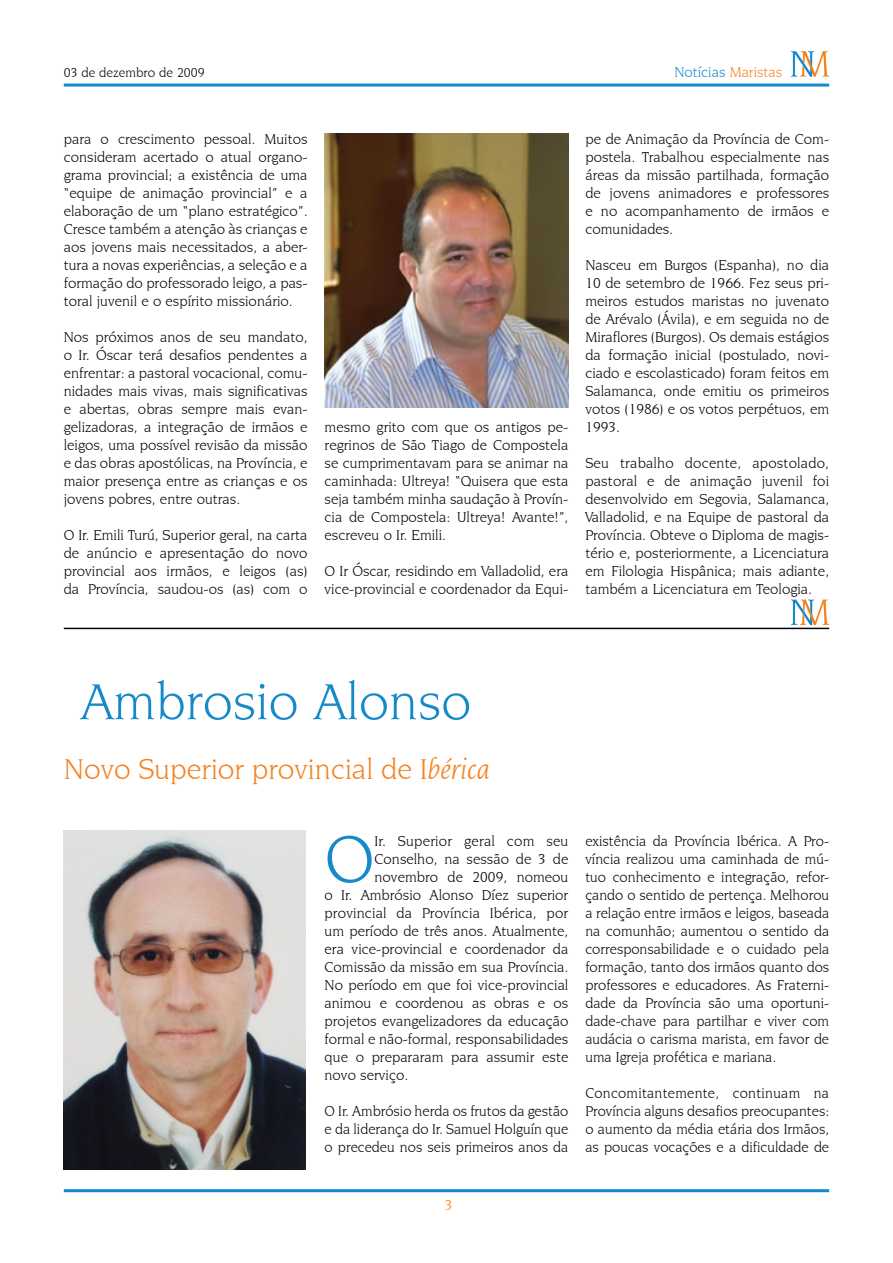
<style>
.page{position:relative;width:893px;height:1263px;background:#fff}
.page>*{position:absolute;margin:0;border:0;box-sizing:border-box;transform-origin:0 0}
.t1{font:70.05px "Novarese IT Cby BT";color:#1689ca}
.t2{font:54px "Novarese IT Cby BT";color:#1689ca}
.t3{font:30px "Novarese IT Cby BT";color:#f5821f}
.t4{font:15px/18px "Novarese IT Cby BT";color:#000;text-align:justify}
.t5{font:15px "Novarese IT Cby BT";color:#1689ca}
.t6{font:13.5px "Novarese IT Cby BT";color:#000}
.s1{color:#f5821f}
.s2{font-style:italic}
</style>
<div class="page">
<hr style="left:64px;top:1189px;width:765px;height:3px;background:#1689ca">
<hr style="left:64px;top:84px;width:765px;height:3px;background:#1689ca">
<svg style="left:791px;top:51px;width:38px;height:26px"></svg>
<img style="left:325px;top:134px;width:243px;height:273px">
<svg style="left:791px;top:599px;width:38px;height:26px"></svg>
<hr style="left:64px;top:628px;width:765px;height:1px;background:#000">
<img style="left:64px;top:831px;width:241px;height:338px">
<p class="t6" style="left:64px;top:64px;width:142px">03 de dezembro de 2009</p>
<p class="t5" style="left:674px;top:63px;width:110px">Notícias <span class="s1">Maristas</span></p>
<p class="t4" style="left:64px;top:130px;width:245px">para o crescimento pessoal. Muitos consideram acertado o atual organo&shy;grama provincial; a existência de uma “equipe de animação provincial” e a elaboração de um “plano estratégico”.<br>Cresce também a atenção às crianças e aos jovens mais necessitados, a aber&shy;tura a novas experiências, a seleção e a formação do professorado leigo, a pas&shy;toral juvenil e o espírito missionário.</p>
<p class="t4" style="left:64px;top:328px;width:245px">Nos próximos anos de seu mandato, o Ir. Óscar terá desafios pendentes a enfrentar: a pastoral vocacional, comu&shy;nidades mais vivas, mais significativas e abertas, obras sempre mais evan&shy;gelizadoras, a integração de irmãos e leigos, uma possível revisão da missão e das obras apostólicas, na Província, e maior presença entre as crianças e os jovens pobres, entre outras.</p>
<p class="t4" style="left:64px;top:526px;width:245px">O Ir. Emili Turú, Superior geral, na carta de anúncio e apresentação do novo provincial aos irmãos, e leigos (as) da Província, saudou-os (as) com o</p>
<p class="t4" style="left:325px;top:418px;width:245px">mesmo grito com que os antigos pe&shy;regrinos de São Tiago de Compostela se cumprimentavam para se animar na caminhada: Ultreya! “Quisera que esta seja também minha saudação à Provín&shy;cia de Compostela: Ultreya! Avante!”, escreveu o Ir. Emili.</p>
<p class="t4" style="left:325px;top:562px;width:245px">O Ir Óscar, residindo em Valladolid, era vice-provincial e coordenador da Equi-</p>
<p class="t4" style="left:585px;top:130px;width:245px">pe de Animação da Província de Com&shy;postela. Trabalhou especialmente nas áreas da missão partilhada, formação de jovens animadores e professores e no acompanhamento de irmãos e comunidades.</p>
<p class="t4" style="left:585px;top:256px;width:245px">Nasceu em Burgos (Espanha), no dia 10 de setembro de 1966. Fez seus pri&shy;meiros estudos maristas no juvenato de Arévalo (Ávila), e em seguida no de Miraflores (Burgos). Os demais estágios da formação inicial (postulado, novi&shy;ciado e escolasticado) foram feitos em Salamanca, onde emitiu os primeiros votos (1986) e os votos perpétuos, em 1993.</p>
<p class="t4" style="left:585px;top:454px;width:245px">Seu trabalho docente, apostolado, pastoral e de animação juvenil foi desenvolvido em Segovia, Salamanca, Valladolid, e na Equipe de pastoral da Província. Obteve o Diploma de magis&shy;tério e, posteriormente, a Licenciatura em Filologia Hispânica; mais adiante, também a Licenciatura em Teologia.</p>
<h2 class="t2" style="left:81px;top:670px;width:392px">Ambrosio Alonso</h2>
<h3 class="t3" style="left:64px;top:751px;width:428px">Novo Superior provincial de <span class="s2">Ibérica</span></h3>
<h1 class="t1" style="left:325px;top:818px;width:51px">O</h1>
<p class="t4" style="left:375px;top:832px;width:195px">Ir. Superior geral com seu</p>
<p class="t4" style="left:375px;top:850px;width:195px">Conselho, na sessão de 3 de</p>
<p class="t4" style="left:375px;top:868px;width:195px">novembro de 2009, nomeou</p>
<p class="t4" style="left:325px;top:886px;width:245px">o Ir. Ambrósio Alonso Díez superior</p>
<p class="t4" style="left:325px;top:904px;width:245px">provincial da Província Ibérica, por</p>
<p class="t4" style="left:325px;top:922px;width:245px">um período de três anos. Atualmente,</p>
<p class="t4" style="left:325px;top:940px;width:245px">era vice-provincial e coordenador da</p>
<p class="t4" style="left:325px;top:958px;width:245px">Comissão da missão em sua Província.</p>
<p class="t4" style="left:325px;top:976px;width:245px">No período em que foi vice-provincial</p>
<p class="t4" style="left:325px;top:994px;width:245px">animou e coordenou as obras e os</p>
<p class="t4" style="left:325px;top:1012px;width:245px">projetos evangelizadores da educação</p>
<p class="t4" style="left:325px;top:1030px;width:245px">formal e não-formal, responsabilidades</p>
<p class="t4" style="left:325px;top:1048px;width:245px">que o prepararam para assumir este</p>
<p class="t4" style="left:325px;top:1066px;width:85px">novo serviço.</p>
<p class="t4" style="left:325px;top:1102px;width:245px">O Ir. Ambrósio herda os frutos da gestão e da liderança do Ir. Samuel Holguín que o precedeu nos seis primeiros anos da</p>
<p class="t4" style="left:585px;top:832px;width:245px">existência da Província Ibérica. A Pro&shy;víncia realizou uma caminhada de mú&shy;tuo conhecimento e integração, refor&shy;çando o sentido de pertença. Melhorou a relação entre irmãos e leigos, baseada na comunhão; aumentou o sentido da corresponsabilidade e o cuidado pela formação, tanto dos irmãos quanto dos professores e educadores. As Fraterni&shy;dade da Província são uma oportuni&shy;dade-chave para partilhar e viver com audácia o carisma marista, em favor de uma Igreja profética e mariana.</p>
<p class="t4" style="left:585px;top:1084px;width:245px">Concomitantemente, continuam na Província alguns desafios preocupantes: o aumento da média etária dos Irmãos, as poucas vocações e a dificuldade de</p>
</div>
